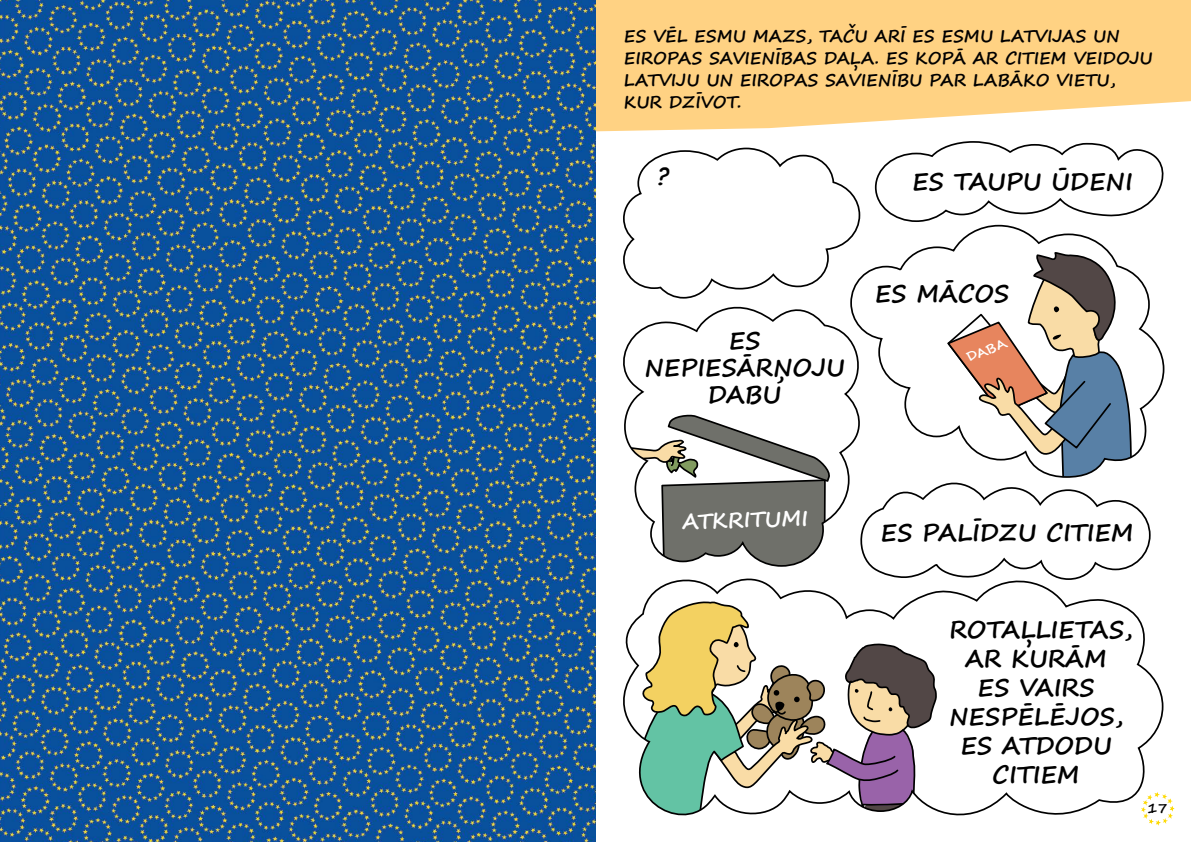
<style>
.page{position:relative;width:1191px;height:842px;background:#fff}
.page>*{position:absolute;margin:0;border:0;box-sizing:border-box;transform-origin:0 0}
.t1{font:700 24.2px/29px "Segoe Print";color:#000;text-align:center}
.t2{font:700 21.4px "Segoe Print";color:#fff}
.t3{font:700 17px/22px "Segoe Print";color:#000}
.t4{font:700 14px "Segoe Print";color:#000}
.t5{font:italic 700 12.5px "Segoe Print";color:#fff;scale:1.1 1}
</style>
<div class="page">
<svg style="left:595px;top:0;width:596px;height:131px;background:#fed58e"></svg>
<svg style="left:623px;top:586px;width:541px;height:230px"></svg>
<svg style="left:623px;top:141px;width:542px;height:445px"></svg>
<img style="left:0;top:0;width:595px;height:842px">
<div style="left:1138px;top:790px;width:38px;height:38px;background:#fff;border-radius:50%"></div>
<svg style="left:1141px;top:792px;width:33px;height:34px"></svg>
<p class="t3" style="left:624px;top:25px;width:530px">ES VĒL ESMU MAZS, TAČU ARĪ ES ESMU LATVIJAS UN EIROPAS SAVIENĪBAS DAĻA. ES KOPĀ AR CITIEM VEIDOJU LATVIJU UN EIROPAS SAVIENĪBU PAR LABĀKO VIETU, KUR DZĪVOT.</p>
<h1 class="t1" style="left:656px;top:162px;width:14px">?</h1>
<h1 class="t1" style="left:912px;top:166px;width:222px">ES TAUPU ŪDENI</h1>
<h1 class="t1" style="left:644px;top:326px;width:202px;line-height:27px">ES<br>NEPIESĀRŅOJU<br>DABU</h1>
<h1 class="t1" style="left:875px;top:278px;width:136px">ES MĀCOS</h1>
<p class="t5" style="left:964px;top:346px;width:39px;rotate:-20deg">DABA</p>
<p class="t2" style="left:681px;top:502px;width:127px;rotate:-2deg">ATKRITUMI</p>
<h1 class="t1" style="left:880px;top:517px;width:255px">ES PALĪDZU CITIEM</h1>
<h1 class="t1" style="left:949px;top:614px;width:185px">ROTAĻLIETAS,<br>AR KURĀM<br>ES VAIRS<br>NESPĒLĒJOS,<br>ES ATDODU<br>CITIEM</h1>
<p class="t4" style="left:1147px;top:795px;width:22px">17</p>
</div>
